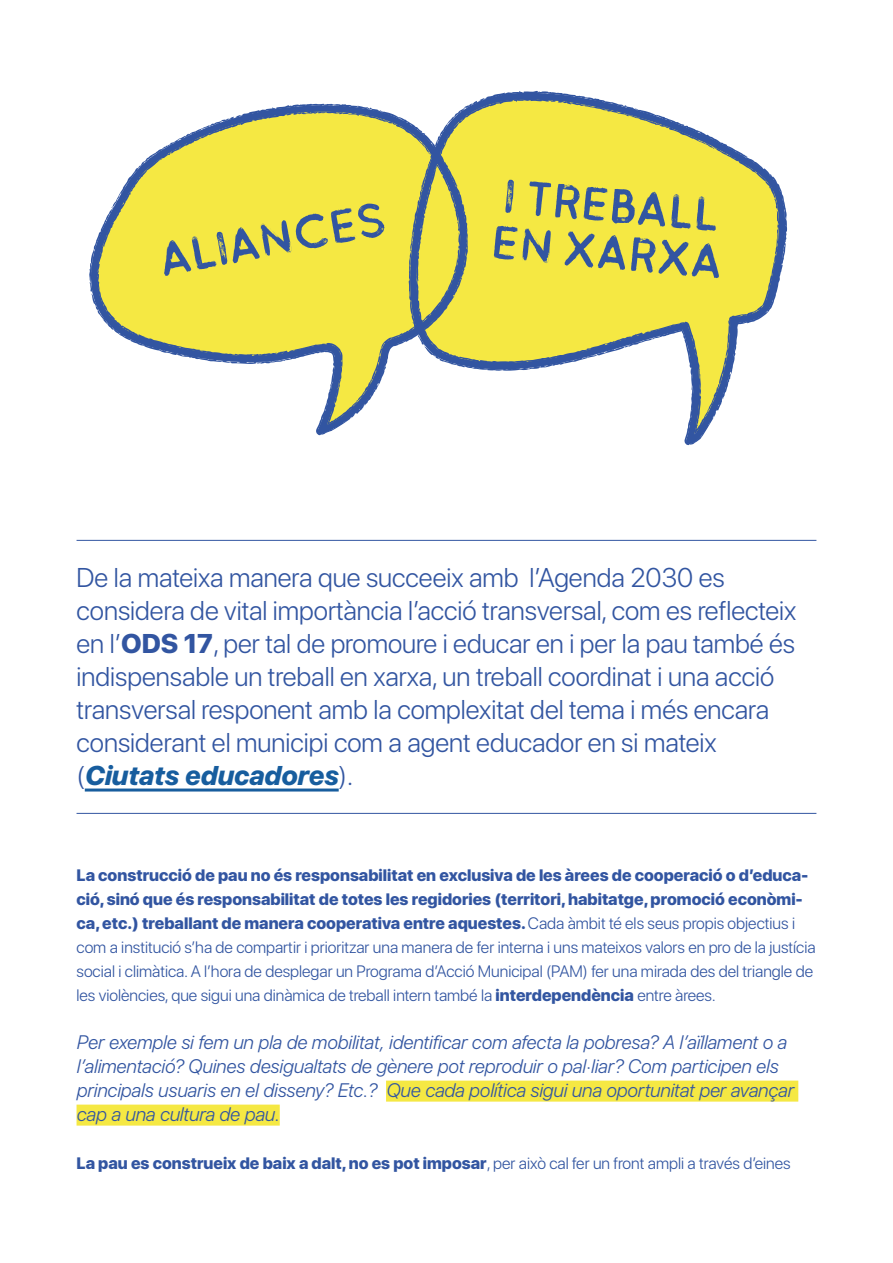
<style>
.page{position:relative;width:893px;height:1263px;background:#fff}
.page>*{position:absolute;margin:0;border:0;box-sizing:border-box;transform-origin:0 0}
.t1{font:47.85px/46.7px "Buckwheat TC Sans Painted";color:#3255a1}
.t2{font:300 27px/33px "SF Pro Display";color:#3255a1}
.t3{font:italic 800 27px "SF Pro Display";color:#175d9e}
.t4{font:italic 300 19.5px/24px "SF Pro Display";color:#3255a1}
.t5{font:300 16.5px/24px "SF Pro Display";color:#3255a1}
.t6{font:800 16.5px "SF Pro Display";color:#3255a1}
.s1{font-weight:800}
.s2{font-weight:300;font-style:normal;color:#3255a1}
.s3{font-weight:300}
</style>
<div class="page">
<hr style="left:85px;top:788px;width:254px;height:3px;background:#175d9e">
<div style="left:386px;top:1080px;width:412px;height:21px;background:#f5e843"></div>
<div style="left:77px;top:1104px;width:203px;height:21px;background:#f5e843"></div>
<svg style="left:469px;top:91px;width:318px;height:355px;fill:#f5e843"></svg>
<svg style="left:89px;top:103px;width:379px;height:333px;fill:#f5e843"></svg>
<hr style="left:77px;top:540px;width:739px;height:1px;background:#3255a1">
<hr style="left:77px;top:813px;width:739px;height:1px;background:#3255a1">
<p class="t1" style="left:155px;top:236px;width:234px;rotate:-10deg">ALIANCES</p>
<p class="t1" style="left:497px;top:171px;width:235px;rotate:5deg">I TREBALL<br>EN XARXA</p>
<p class="t2" style="left:77px;top:562px;width:650px">De la mateixa manera que succeeix amb l’Agenda 2030 es</p>
<p class="t2" style="left:77px;top:595px;width:721px">considera de vital importància l’acció transversal, com es reflecteix en l’<span class="s1">ODS 17</span>, per tal de promoure i educar en i per la pau també és indispensable un treball en xarxa, un treball coordinat i una acció transversal responent amb la complexitat del tema i més encara considerant el municipi com a agent educador en si mateix</p>
<p class="t3" style="left:77px;top:756px;width:279px"><span class="s2">(</span>Ciutats educadores<span class="s2">).</span></p>
<p class="t5" style="left:77px;top:864px;width:741px"><span class="s1">La construcció de pau no és responsabilitat en exclusiva de les àrees de cooperació o d’educa&shy;ció, sinó que és responsabilitat de totes les regidories (territori, habitatge, promoció econòmi&shy;ca, etc.) treballant de manera cooperativa entre aquestes.</span> Cada àmbit té els seus propis objectius i com a institució s’ha de compartir i prioritzar una manera de fer interna i uns mateixos valors en pro de la justícia social i climàtica. A l’hora de desplegar un Programa d’Acció Municipal (PAM) fer una mirada des del triangle de les violències, que sigui una dinàmica de treball intern també la <span class="s1">interdependència</span> entre àrees.</p>
<p class="t4" style="left:77px;top:1031px;width:719px">Per exemple si fem un pla de mobilitat, identificar com afecta la pobresa? A l’aïllament o a l’alimentació? Quines desigualtats de gènere pot reproduir o pal·liar? Com participen els principals usuaris en el disseny? Etc.? Que cada política sigui una oportunitat per avançar cap a una cultura de pau.</p>
<p class="t6" style="left:77px;top:1154px;width:716px">La pau es construeix de baix a dalt, no es pot imposar<span class="s3">, per això cal fer un front ampli a través d’eines</span></p>
</div>
